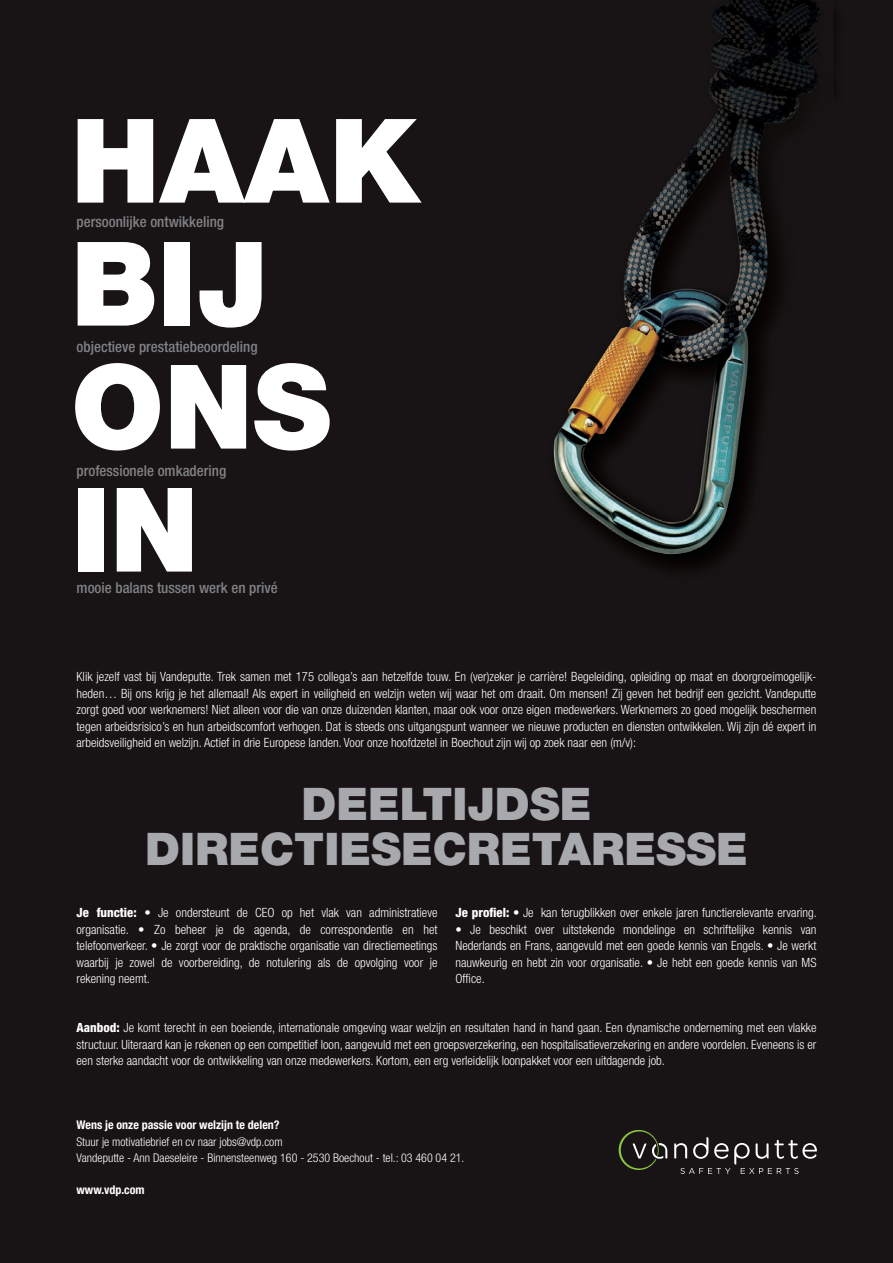
<style>
.page{position:relative;width:893px;height:1263px;background:#181315}
.page>*{position:absolute;margin:0;border:0;box-sizing:border-box;transform-origin:0 0}
.t1{font:900 117px/123px "Helvetica Neue LT Std";color:#fff}
.t2{font:900 45px/45px "Helvetica Neue LT Std";color:#a8a9ad;text-align:center}
.t3{font:500 condensed 15px "Helvetica Neue LT Std";color:#808285}
.t4{font:300 condensed 12.75px/16.5px "Helvetica Neue LT Std";color:#fff;text-align:justify}
.t5{font:300 condensed 12px/16.5px "Helvetica Neue LT Std";color:#fff}
.t6{font:700 condensed 12px "Helvetica Neue LT Std";color:#fff}
.s1{font-weight:800}
</style>
<div class="page">
<svg style="left:674px;top:1137px;width:143px;height:37px;background:#393436"></svg>
<svg style="left:619px;top:1130px;width:48px;height:40px;background:#323429"></svg>
<h1 class="t1" style="left:71px;top:99px;width:350px">HAAK<br>BIJ<br>ONS<br>IN</h1>
<p class="t3" style="left:77px;top:213px;width:149px">persoonlijke ontwikkeling</p>
<p class="t3" style="left:77px;top:338px;width:183px">objectieve prestatiebeoordeling</p>
<p class="t3" style="left:77px;top:461px;width:151px">professionele omkadering</p>
<p class="t3" style="left:77px;top:579px;width:203px">mooie balans tussen werk en privé</p>
<p class="t4" style="left:77px;top:668px;width:741px">Klik jezelf vast bij Vandeputte. Trek samen met 175 collega’s aan hetzelfde touw. En (ver)zeker je carrière! Begeleiding, opleiding op maat en doorgroeimogelijk&shy;heden… Bij ons krijg je het allemaal! Als expert in veiligheid en welzijn weten wij waar het om draait. Om mensen! Zij geven het bedrijf een gezicht. Vandeputte zorgt goed voor werknemers! Niet alleen voor die van onze duizenden klanten, maar ook voor onze eigen medewerkers. Werknemers zo goed mogelijk beschermen tegen arbeidsrisico’s en hun arbeidscomfort verhogen. Dat is steeds ons uitgangspunt wanneer we nieuwe producten en diensten ontwikkelen. Wij zijn dé expert in arbeidsveiligheid en welzijn. Actief in drie Europese landen. Voor onze hoofdzetel in Boechout zijn wij op zoek naar een (m/v):</p>
<h2 class="t2" style="left:145px;top:781px;width:604px">DEELTIJDSE<br>DIRECTIESECRETARESSE</h2>
<p class="t4" style="left:77px;top:904px;width:362px"><span class="s1">Je functie:</span> • Je ondersteunt de CEO op het vlak van administratieve organisatie. • Zo beheer je de agenda, de correspondentie en het telefoonverkeer. • Je zorgt voor de praktische organisatie van directiemeetings waarbij je zowel de voorbereiding, de notulering als de opvolging voor je rekening neemt.</p>
<p class="t4" style="left:455px;top:904px;width:363px"><span class="s1">Je profiel:</span> • Je kan terugblikken over enkele jaren functierelevante ervaring.</p>
<p class="t4" style="left:455px;top:921px;width:362px">• Je beschikt over uitstekende mondelinge en schriftelijke kennis van Nederlands en Frans, aangevuld met een goede kennis van Engels. • Je werkt nauwkeurig en hebt zin voor organisatie. • Je hebt een goede kennis van MS Office.</p>
<p class="t4" style="left:77px;top:1019px;width:741px"><span class="s1">Aanbod:</span> Je komt terecht in een boeiende, internationale omgeving waar welzijn en resultaten hand in hand gaan. Een dynamische onderneming met een vlakke structuur. Uiteraard kan je rekenen op een competitief loon, aangevuld met een groepsverzekering, een hospitalisatieverzekering en andere voordelen. Eveneens is er een sterke aandacht voor de ontwikkeling van onze medewerkers. Kortom, een erg verleidelijk loonpakket voor een uitdagende job.</p>
<p class="t6" style="left:77px;top:1117px;width:205px">Wens je onze passie voor welzijn te delen?</p>
<p class="t5" style="left:77px;top:1133px;width:389px">Stuur je motivatiebrief en cv naar jobs@vdp.com<br>Vandeputte - Ann Daeseleire - Binnensteenweg 160 - 2530 Boechout - tel.: 03 460 04 21.</p>
<p class="t6" style="left:77px;top:1182px;width:70px">www.vdp.com</p>
</div>
